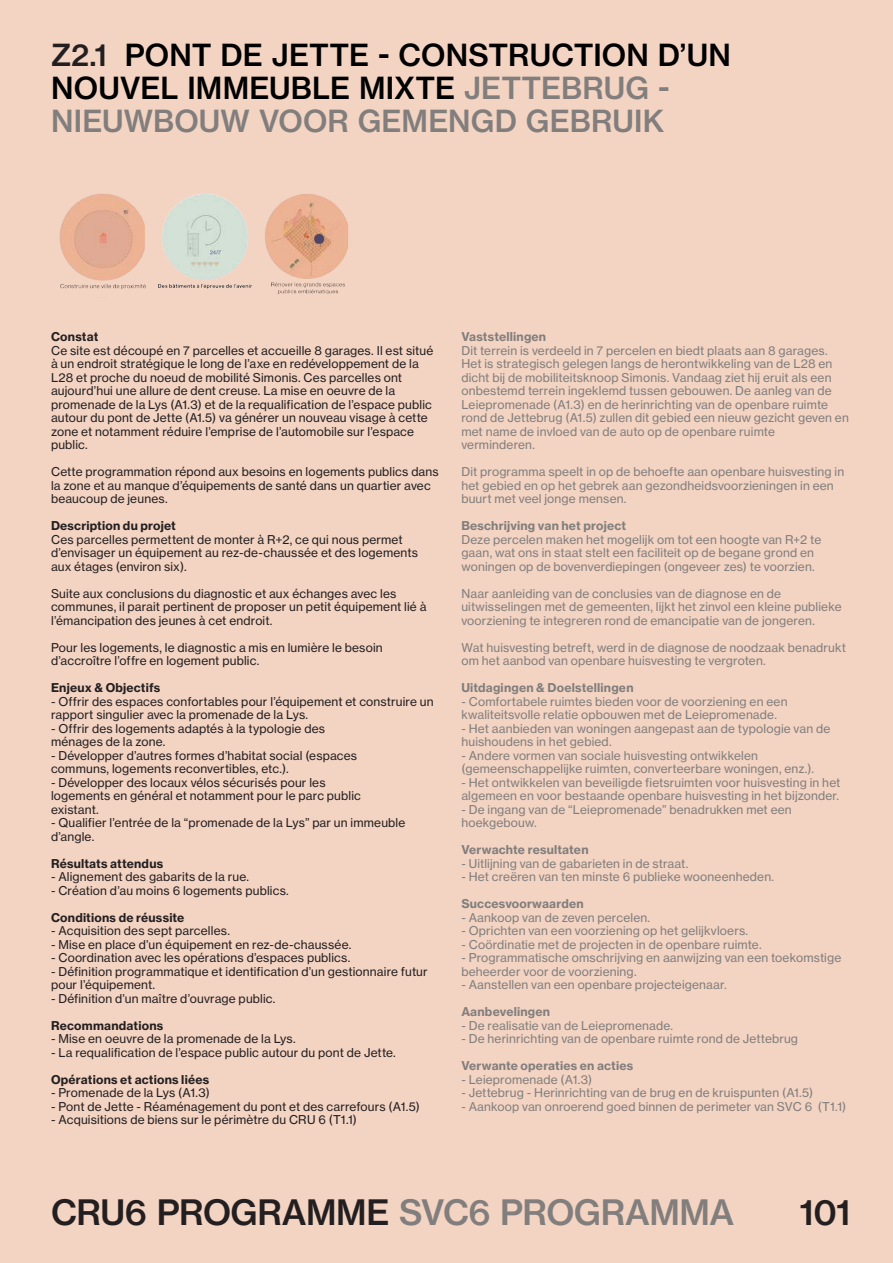
<style>
.page{position:relative;width:893px;height:1263px;background:#f3d3c2}
.page>*{position:absolute;margin:0;border:0;box-sizing:border-box;transform-origin:0 0}
.t1{font:34.5px "N Haas Grotesk TX Pro 65 Md";letter-spacing:-.015em;color:#231f20}
._30pt_Display_Medium{font:30px/33px "N Haas Grotesk TX Pro 65 Md";letter-spacing:.005em;color:#000}
._9pt_Text_Medium_2{font:12px/13.5px "N Haas Grotesk TX Pro 55 Rg";letter-spacing:.015em;color:#817e7d}
._9pt_Text_Medium_2-2{font:12px/13.5px "N Haas Grotesk TX Pro 55 Rg";letter-spacing:.015em;color:#231f20}
._9pt_Text_Medium_2-3{font:12px "N Haas Grotesk TX Pro 75 Bd";letter-spacing:.015em;color:#817e7d}
._9pt_Text_Medium_2-4{font:12px "N Haas Grotesk TX Pro 75 Bd";letter-spacing:.015em;color:#231f20}
.s1{color:#231f20}
.s2{color:#817e7d}
</style>
<div class="page">
<img style="left:158px;top:194px;width:94px;height:95px">
<img style="left:59px;top:194px;width:87px;height:95px">
<img style="left:265px;top:194px;width:83px;height:100px">
<p class="_30pt_Display_Medium" style="left:51px;top:38px;width:681px"><span class="s1">Z2.1</span> PONT DE JETTE - CONSTRUCTION D’UN<br>NOUVEL IMMEUBLE MIXTE <span class="s2">JETTEBRUG -<br>NIEUWBOUW VOOR GEMENGD GEBRUIK</span></p>
<p class="_9pt_Text_Medium_2-4" style="left:51px;top:329px;width:49px">Constat</p>
<p class="_9pt_Text_Medium_2-2" style="left:51px;top:343px;width:384px">Ce site est découpé en 7 parcelles et accueille 8 garages. Il est situé à un endroit stratégique le long de l’axe en redéveloppement de la L28 et proche du noeud de mobilité Simonis. Ces parcelles ont aujourd’hui une allure de dent creuse. La mise en oeuvre de la promenade de la Lys (A1.3) et de la requalification de l’espace public autour du pont de Jette (A1.5) va générer un nouveau visage à cette zone et notamment réduire l’emprise de l’automobile sur l’espace public.</p>
<p class="_9pt_Text_Medium_2-2" style="left:51px;top:465px;width:389px">Cette programmation répond aux besoins en logements publics dans la zone et au manque d’équipements de santé dans un quartier avec beaucoup de jeunes.</p>
<p class="_9pt_Text_Medium_2-4" style="left:51px;top:518px;width:126px">Description du projet</p>
<p class="_9pt_Text_Medium_2-2" style="left:51px;top:532px;width:368px">Ces parcelles permettent de monter à R+2, ce qui nous permet d’envisager un équipement au rez-de-chaussée et des logements aux étages (environ six).</p>
<p class="_9pt_Text_Medium_2-2" style="left:51px;top:586px;width:377px">Suite aux conclusions du diagnostic et aux échanges avec les communes, il parait pertinent de proposer un petit équipement lié à l’émancipation des jeunes à cet endroit.</p>
<p class="_9pt_Text_Medium_2-2" style="left:51px;top:640px;width:333px">Pour les logements, le diagnostic a mis en lumière le besoin d’accroître l’offre en logement public.</p>
<p class="_9pt_Text_Medium_2-4" style="left:51px;top:680px;width:111px">Enjeux &amp; Objectifs</p>
<p class="_9pt_Text_Medium_2-2" style="left:51px;top:694px;width:384px">- Offrir des espaces confortables pour l’équipement et construire un rapport singulier avec la promenade de la Lys.</p>
<p class="_9pt_Text_Medium_2-2" style="left:51px;top:721px;width:275px">- Offrir des logements adaptés à la typologie des</p>
<p class="_9pt_Text_Medium_2-2" style="left:51px;top:735px;width:116px">ménages de la zone.</p>
<p class="_9pt_Text_Medium_2-2" style="left:51px;top:748px;width:308px">- Développer d’autres formes d’habitat social (espaces</p>
<p class="_9pt_Text_Medium_2-2" style="left:51px;top:762px;width:239px">communs, logements reconvertibles, etc.).</p>
<p class="_9pt_Text_Medium_2-2" style="left:51px;top:775px;width:276px">- Développer des locaux vélos sécurisés pour les</p>
<p class="_9pt_Text_Medium_2-2" style="left:51px;top:789px;width:311px">logements en général et notamment pour le parc public</p>
<p class="_9pt_Text_Medium_2-2" style="left:51px;top:802px;width:49px">existant.</p>
<p class="_9pt_Text_Medium_2-2" style="left:51px;top:816px;width:356px">- Qualifier l’entrée de la “promenade de la Lys” par un immeuble d’angle.</p>
<p class="_9pt_Text_Medium_2-4" style="left:51px;top:856px;width:114px">Résultats attendus</p>
<p class="_9pt_Text_Medium_2-2" style="left:51px;top:870px;width:200px">- Alignement des gabarits de la rue.</p>
<p class="_9pt_Text_Medium_2-2" style="left:51px;top:883px;width:239px">- Création d’au moins 6 logements publics.</p>
<p class="_9pt_Text_Medium_2-4" style="left:51px;top:910px;width:135px">Conditions de réussite</p>
<p class="_9pt_Text_Medium_2-2" style="left:51px;top:924px;width:180px">- Acquisition des sept parcelles.</p>
<p class="_9pt_Text_Medium_2-2" style="left:51px;top:937px;width:302px">- Mise en place d’un équipement en rez-de-chaussée.</p>
<p class="_9pt_Text_Medium_2-2" style="left:51px;top:951px;width:301px">- Coordination avec les opérations d’espaces publics.</p>
<p class="_9pt_Text_Medium_2-2" style="left:51px;top:964px;width:378px">- Définition programmatique et identification d’un gestionnaire futur pour l’équipement.</p>
<p class="_9pt_Text_Medium_2-2" style="left:51px;top:991px;width:226px">- Définition d’un maître d’ouvrage public.</p>
<p class="_9pt_Text_Medium_2-4" style="left:51px;top:1018px;width:114px">Recommandations</p>
<p class="_9pt_Text_Medium_2-2" style="left:51px;top:1032px;width:246px">- Mise en oeuvre de la promenade de la Lys.</p>
<p class="_9pt_Text_Medium_2-2" style="left:51px;top:1045px;width:346px">- La requalification de l’espace public autour du pont de Jette.</p>
<p class="_9pt_Text_Medium_2-4" style="left:51px;top:1072px;width:160px">Opérations et actions liées</p>
<p class="_9pt_Text_Medium_2-2" style="left:51px;top:1086px;width:160px">- Promenade de la Lys (A1.3)</p>
<p class="_9pt_Text_Medium_2-2" style="left:51px;top:1099px;width:370px">- Pont de Jette - Réaménagement du pont et des carrefours (A1.5)</p>
<p class="_9pt_Text_Medium_2-2" style="left:51px;top:1113px;width:307px">- Acquisitions de biens sur le périmètre du CRU 6 (T1.1)</p>
<p class="_9pt_Text_Medium_2-3" style="left:461px;top:329px;width:86px">Vaststellingen</p>
<p class="_9pt_Text_Medium_2" style="left:461px;top:343px;width:389px">Dit terrein is verdeeld in 7 percelen en biedt plaats aan 8 garages.<br>Het is strategisch gelegen langs de herontwikkeling van de L28 en dicht bij de mobiliteitsknoop Simonis. Vandaag ziet hij eruit als een onbestemd terrein ingeklemd tussen gebouwen. De aanleg van de Leiepromenade (A1.3) en de herinrichting van de openbare ruimte rond de Jettebrug (A1.5) zullen dit gebied een nieuw gezicht geven en met name de invloed van de auto op de openbare ruimte verminderen.</p>
<p class="_9pt_Text_Medium_2" style="left:461px;top:465px;width:384px">Dit programma speelt in op de behoefte aan openbare huisvesting in het gebied en op het gebrek aan gezondheidsvoorzieningen in een buurt met veel jonge mensen.</p>
<p class="_9pt_Text_Medium_2-3" style="left:461px;top:518px;width:166px">Beschrijving van het project</p>
<p class="_9pt_Text_Medium_2" style="left:461px;top:532px;width:361px">Deze percelen maken het mogelijk om tot een hoogte van R+2 te gaan, wat ons in staat stelt een faciliteit op de begane grond en woningen op de bovenverdiepingen (ongeveer zes) te voorzien.</p>
<p class="_9pt_Text_Medium_2" style="left:461px;top:586px;width:382px">Naar aanleiding van de conclusies van de diagnose en de uitwisselingen met de gemeenten, lijkt het zinvol een kleine publieke voorziening te integreren rond de emancipatie van de jongeren.</p>
<p class="_9pt_Text_Medium_2" style="left:461px;top:640px;width:386px">Wat huisvesting betreft, werd in de diagnose de noodzaak benadrukt om het aanbod van openbare huisvesting te vergroten.</p>
<p class="_9pt_Text_Medium_2-3" style="left:461px;top:680px;width:174px">Uitdagingen &amp; Doelstellingen</p>
<p class="_9pt_Text_Medium_2" style="left:461px;top:694px;width:328px">- Comfortabele ruimtes bieden voor de voorziening en een kwaliteitsvolle relatie opbouwen met de Leiepromenade.</p>
<p class="_9pt_Text_Medium_2" style="left:461px;top:721px;width:370px">- Het aanbieden van woningen aangepast aan de typologie van de huishoudens in het gebied.</p>
<p class="_9pt_Text_Medium_2" style="left:461px;top:748px;width:354px">- Andere vormen van sociale huisvesting ontwikkelen (gemeenschappelijke ruimten, converteerbare woningen, enz.).</p>
<p class="_9pt_Text_Medium_2" style="left:461px;top:775px;width:381px">- Het ontwikkelen van beveiligde fietsruimten voor huisvesting in het algemeen en voor bestaande openbare huisvesting in het bijzonder.</p>
<p class="_9pt_Text_Medium_2" style="left:461px;top:802px;width:332px">- De ingang van de “Leiepromenade” benadrukken met een hoekgebouw.</p>
<p class="_9pt_Text_Medium_2-3" style="left:461px;top:842px;width:129px">Verwachte resultaten</p>
<p class="_9pt_Text_Medium_2" style="left:461px;top:856px;width:228px">- Uitlijning van de gabarieten in de straat.</p>
<p class="_9pt_Text_Medium_2" style="left:461px;top:870px;width:314px">- Het creëren van ten minste 6 publieke wooneenheden.</p>
<p class="_9pt_Text_Medium_2-3" style="left:461px;top:896px;width:124px">Succesvoorwaarden</p>
<p class="_9pt_Text_Medium_2" style="left:461px;top:910px;width:190px">- Aankoop van de zeven percelen.</p>
<p class="_9pt_Text_Medium_2" style="left:461px;top:924px;width:288px">- Oprichten van een voorziening op het gelijkvloers.</p>
<p class="_9pt_Text_Medium_2" style="left:461px;top:937px;width:302px">- Coördinatie met de projecten in de openbare ruimte.</p>
<p class="_9pt_Text_Medium_2" style="left:461px;top:951px;width:381px">- Programmatische omschrijving en aanwijzing van een toekomstige beheerder voor de voorziening.</p>
<p class="_9pt_Text_Medium_2" style="left:461px;top:978px;width:267px">- Aanstellen van een openbare projecteigenaar.</p>
<p class="_9pt_Text_Medium_2-3" style="left:461px;top:1004px;width:90px">Aanbevelingen</p>
<p class="_9pt_Text_Medium_2" style="left:461px;top:1018px;width:213px">- De realisatie van de Leiepromenade.</p>
<p class="_9pt_Text_Medium_2" style="left:461px;top:1032px;width:338px">- De herinrichting van de openbare ruimte rond de Jettebrug</p>
<p class="_9pt_Text_Medium_2-3" style="left:461px;top:1058px;width:173px">Verwante operaties en acties</p>
<p class="_9pt_Text_Medium_2" style="left:461px;top:1072px;width:132px">- Leiepromenade (A1.3)</p>
<p class="_9pt_Text_Medium_2" style="left:461px;top:1086px;width:353px">- Jettebrug - Herinrichting van de brug en de kruispunten (A1.5)</p>
<p class="_9pt_Text_Medium_2" style="left:461px;top:1099px;width:386px">- Aankoop van onroerend goed binnen de perimeter van SVC 6 (T1.1)</p>
<h1 class="t1" style="left:51px;top:1190px;width:685px">CRU6 PROGRAMME <span class="s2">SVC6 PROGRAMMA</span></h1>
<h1 class="t1" style="left:800px;top:1190px;width:52px">101</h1>
</div>
